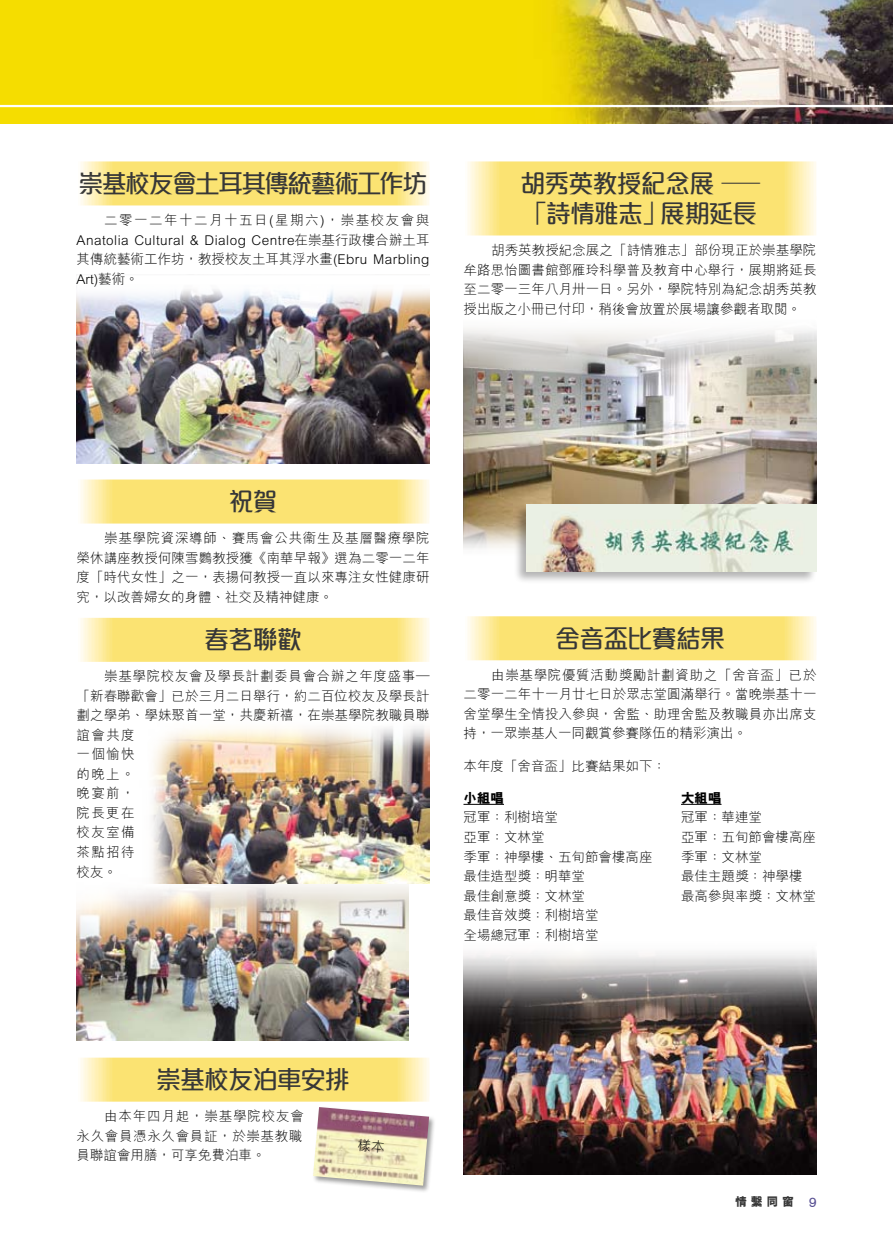
<style>
.page{position:relative;width:893px;height:1234px;background:#fff}
.page>*{position:absolute;margin:0;border:0;box-sizing:border-box;transform-origin:0 0}
.t1{font:500 25.5px/30px "M Elle HK";letter-spacing:-.06em;color:#373737}
.t2{font:500 25.5px "M Elle HK";letter-spacing:-.09em;color:#373737}
.t3{font:300 13.5px/19.5px "M Hei HK";letter-spacing:.005em;color:#000;text-align:justify}
.t4{font:300 13.5px/19.5px "M Hei HK";letter-spacing:.03em;color:#000}
.t5{font:800 13.5px "M Hei HK";color:#000}
.t6{font:800 12px "M Hei HK";color:#373737}
.s1{font-family:"Swiss 721 BT";font-weight:400;font-size:13.5px;color:#595193}
</style>
<div class="page">
<img style="left:0;top:0;width:893px;height:123px">
<hr style="left:0;top:105px;width:893px;height:2px;background:#fff">
<img style="left:463px;top:328px;width:353px;height:221px">
<svg style="left:80px;top:161px;width:349px;height:5px;background:#fbe78a"></svg>
<svg style="left:80px;top:166px;width:349px;height:39px;background:#fbe57e"></svg>
<svg style="left:80px;top:479px;width:349px;height:5px;background:#fbe88c"></svg>
<svg style="left:80px;top:484px;width:349px;height:39px;background:#fbe57e"></svg>
<svg style="left:80px;top:1057px;width:349px;height:5px;background:#fbe88e"></svg>
<svg style="left:80px;top:1062px;width:349px;height:39px;background:#fbe57e"></svg>
<svg style="left:467px;top:161px;width:349px;height:35px;background:#fbe580"></svg>
<svg style="left:467px;top:196px;width:349px;height:39px;background:#fbe57e"></svg>
<img style="left:77px;top:274px;width:352px;height:189px">
<img style="left:463px;top:952px;width:353px;height:222px">
<svg style="left:467px;top:616px;width:349px;height:5px;background:#fbe686"></svg>
<svg style="left:467px;top:621px;width:349px;height:39px;background:#fbe57e"></svg>
<hr style="left:463px;top:803px;width:41px;height:1px;background:#000">
<hr style="left:681px;top:803px;width:40px;height:1px;background:#000">
<div style="left:513px;top:503px;width:310px;height:87px;background:#000;opacity:.3"></div>
<img style="left:526px;top:505px;width:290px;height:66px">
<img style="left:77px;top:883px;width:331px;height:157px">
<svg style="left:80px;top:617px;width:349px;height:5px;background:#fce993"></svg>
<svg style="left:80px;top:622px;width:349px;height:39px;background:#fbe57e"></svg>
<img style="left:152px;top:726px;width:277px;height:157px">
<div style="left:312px;top:1105px;width:131px;height:93px;background:#000;opacity:.4"></div>
<img style="left:313px;top:1106px;width:116px;height:79px">
<svg style="left:358px;top:1138px;width:26px;height:15px"></svg>
<h1 class="t2" style="left:78px;top:165px;width:351px">崇基校友會土耳其傳統藝術工作坊</h1>
<p class="t3" style="left:77px;top:210px;width:354px;text-indent:28px">二零一二年十二月十五日(星期六)，崇基校友會與Anatolia Cultural &amp; Dialog Centre在崇基行政樓合辦土耳其傳統藝術工作坊，教授校友土耳其浮水畫(Ebru Marbling Art)藝術。</p>
<h1 class="t1" style="left:520px;top:167px;width:241px">胡秀英教授紀念展 —「詩情雅志」展期延長</h1>
<p class="t3" style="left:463px;top:240px;width:355px;text-indent:28px">胡秀英教授紀念展之「詩情雅志」部份現正於崇基學院牟路思怡圖書館鄧雁玲科學普及教育中心舉行，展期將延長至二零一三年八月卅一日。另外，學院特別為紀念胡秀英教授出版之小冊已付印，稍後會放置於展場讓參觀者取閱。</p>
<h1 class="t1" style="left:228px;top:485px;width:51px">祝賀</h1>
<p class="t3" style="left:77px;top:528px;width:355px;text-indent:28px">崇基學院資深導師、賽馬會公共衞生及基層醫療學院榮休講座教授何陳雪鸚教授獲《南華早報》選為二零一二年度「時代女性」之一，表揚何教授一直以來專注女性健康研究，以改善婦女的身體、社交及精神健康。</p>
<h1 class="t1" style="left:204px;top:623px;width:100px">春茗聯歡</h1>
<p class="t4" style="left:77px;top:666px;width:355px;text-indent:28px">崇基學院校友會及學長計劃委員會合辦之年度盛事—「新春聯歡會」已於三月二日舉行，約二百位校友及學長計劃之學弟、學妹聚首一堂，共慶新禧，在崇基學院教職員聯誼會共度<br>一個愉快<br>的晚上。<br>晚宴前，<br>院長更在<br>校友室備<br>茶點招待<br>校友。</p>
<h1 class="t1" style="left:555px;top:621px;width:172px">舍音盃比賽結果</h1>
<p class="t3" style="left:463px;top:664px;width:355px;text-indent:28px">由崇基學院優質活動獎勵計劃資助之「舍音盃」已於二零一二年十一月廿七日於眾志堂圓滿舉行。當晚崇基十一舍堂學生全情投入參與，舍監、助理舍監及教職員亦出席支持，一眾崇基人一同觀賞參賽隊伍的精彩演出。</p>
<p class="t3" style="left:463px;top:755px;width:204px">本年度「舍音盃」比賽結果如下：</p>
<p class="t5" style="left:463px;top:788px;width:42px">小組唱</p>
<p class="t5" style="left:681px;top:788px;width:42px">大組唱</p>
<p class="t3" style="left:463px;top:807px;width:96px">冠軍：利樹培堂</p>
<p class="t3" style="left:681px;top:807px;width:82px">冠軍：華連堂</p>
<p class="t3" style="left:463px;top:826px;width:82px">亞軍：文林堂</p>
<p class="t3" style="left:681px;top:826px;width:136px">亞軍：五旬節會樓高座</p>
<p class="t3" style="left:463px;top:846px;width:190px">季軍：神學樓、五旬節會樓高座</p>
<p class="t3" style="left:681px;top:846px;width:82px">季軍：文林堂</p>
<p class="t3" style="left:463px;top:865px;width:123px">最佳造型獎：明華堂</p>
<p class="t3" style="left:681px;top:865px;width:123px">最佳主題獎：神學樓</p>
<p class="t3" style="left:463px;top:885px;width:123px">最佳創意獎：文林堂</p>
<p class="t3" style="left:681px;top:885px;width:136px">最高參與率獎：文林堂</p>
<p class="t3" style="left:463px;top:904px;width:136px">最佳音效獎：利樹培堂全場總冠軍：利樹培堂</p>
<h1 class="t1" style="left:156px;top:1062px;width:196px">崇基校友泊車安排</h1>
<p class="t3" style="left:77px;top:1105px;width:229px;text-indent:28px">由本年四月起，崇基學院校友會永久會員憑永久會員証，於崇基教職員聯誼會用膳，可享免費泊車。</p>
<p class="t6" style="left:735px;top:1193px;width:83px">情 繫 同 窗 <span class="s1">9</span></p>
</div>
